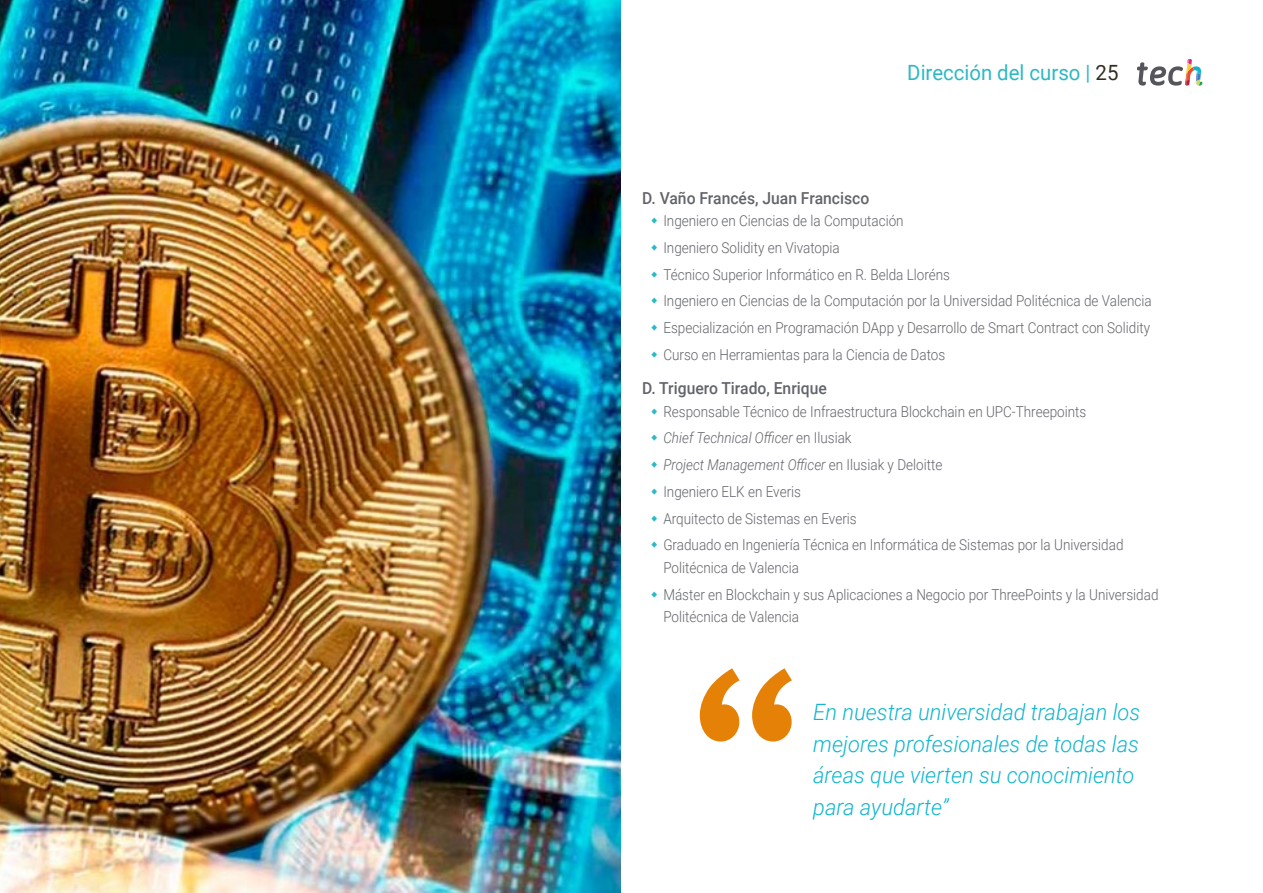
<style>
.page{position:relative;width:1263px;height:893px;background:#fff}
.page>*{position:absolute;margin:0;border:0;box-sizing:border-box;transform-origin:0 0}
.t1{font:italic 300 22.5px/31.5px "Roboto";color:#0fb6cf}
.t2{font:21px "Roboto";color:#2db8c5}
.t3{font:500 16.5px "Roboto";color:#61646a;scale:.95 1}
.t4{font:300 15px/26.7px "Roboto";color:#61646a;scale:.9 1}
.s1{color:#312e20}
.s2{font-style:italic}
</style>
<div class="page">
<img style="left:0;top:0;width:621px;height:893px">
<svg style="left:1137px;top:59px;width:65px;height:27px"></svg>
<svg style="left:700px;top:668px;width:92px;height:73px"></svg>
<h2 class="t2" style="left:907px;top:57px;width:213px">Dirección del curso | <span class="s1">25</span></h2>
<p class="t3" style="left:642px;top:186px;width:241px">D. Vaño Francés, Juan Francisco</p>
<p class="t4" style="left:663px;top:207px;width:544px">Ingeniero en Ciencias de la Computación<br>Ingeniero Solidity en Vivatopia<br>Técnico Superior Informático en R. Belda Lloréns<br>Ingeniero en Ciencias de la Computación por la Universidad Politécnica de Valencia Especialización en Programación DApp y Desarrollo de Smart Contract con Solidity Curso en Herramientas para la Ciencia de Datos</p>
<p class="t3" style="left:642px;top:377px;width:196px">D. Triguero Tirado, Enrique</p>
<p class="t4" style="left:663px;top:397px;width:513px">Responsable Técnico de Infraestructura Blockchain en UPC-Threepoints<br><span class="s2">Chief Technical Officer</span> en Ilusiak<br><span class="s2">Project Management Officer</span> en Ilusiak y Deloitte<br>Ingeniero ELK en Everis<br>Arquitecto de Sistemas en Everis<br>Graduado en Ingeniería Técnica en Informática de Sistemas por la Universidad</p>
<p class="t4" style="left:663px;top:553px;width:552px">Politécnica de Valencia<br>Máster en Blockchain y sus Aplicaciones a Negocio por ThreePoints y la Universidad</p>
<p class="t4" style="left:663px;top:603px;width:152px">Politécnica de Valencia</p>
<h1 class="t1" style="left:813px;top:696px;width:329px">En nuestra universidad trabajan los mejores profesionales de todas las áreas que vierten su conocimiento para ayudarte”</h1>
</div>
